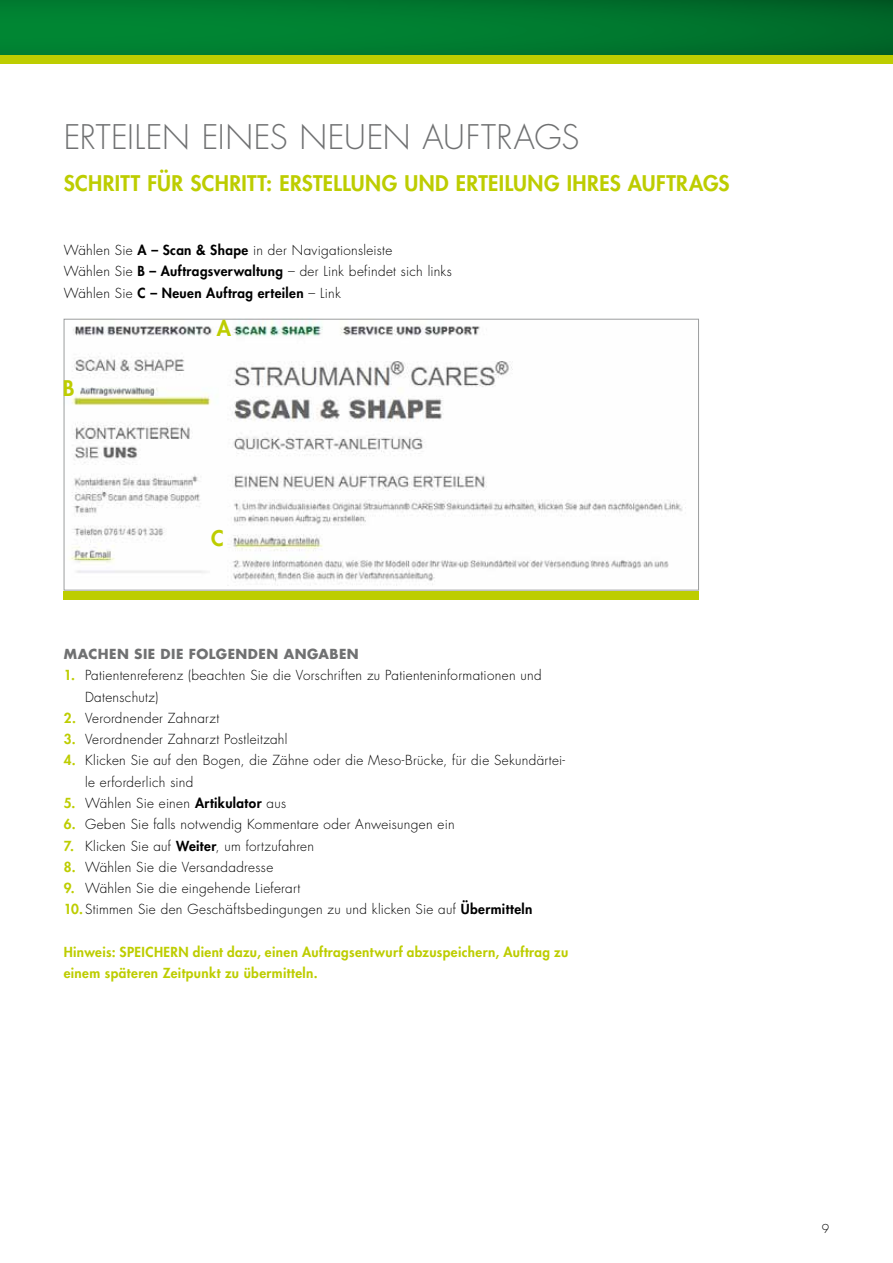
<style>
.page{position:relative;width:893px;height:1263px;background:#fff}
.page>*{position:absolute;margin:0;border:0;box-sizing:border-box;transform-origin:0 0}
.t1{font:300 33px "Futura LT";letter-spacing:.015em;color:#707172}
.t2{font:800 21px "Futura LT";letter-spacing:.02em;color:#bdcd00}
.t3{font:300 13.5px/21.3px "Futura LT";letter-spacing:.025em;color:#000}
.t4{font:800 13.5px/21.3px "Futura LT";letter-spacing:.025em;color:#bdcd00}
.t5{font:700 13.5px "Futura LT";letter-spacing:.035em;color:#707172}
.t6{font:300 12px "Futura LT";color:#000}
.s1{font-weight:800}
.s2{font-weight:800;color:#bdcd00}
</style>
<div class="page">
<div style="left:0;top:0;width:893px;height:59px;background:linear-gradient(to right,#008834,#006929)"></div>
<div style="left:0;top:55px;width:893px;height:9px;background:#bdcd00"></div>
<img style="left:69px;top:321px;width:617px;height:265px">
<div style="left:64px;top:319px;width:635px;height:271px;border:1px solid #9c9e9f"></div>
<div style="left:64px;top:591px;width:635px;height:9px;background:#bdcd00"></div>
<h1 class="t1" style="left:64px;top:117px;width:512px">Erteilen eines neuen Auftrags</h1>
<h2 class="t2" style="left:64px;top:170px;width:667px">Schritt für Schritt: Erstellung und Erteilung Ihres Auftrags</h2>
<p class="t3" style="left:64px;top:240px;width:390px">Wählen Sie <span class="s1">A – Scan &amp; Shape</span> in der Navigationsleiste<br>Wählen Sie <span class="s1">B – Auftragsverwaltung</span> – der Link befindet sich links<br>Wählen Sie <span class="s1">C – Neuen Auftrag erteilen</span> – Link</p>
<h2 class="t2" style="left:63px;top:374px;width:11px">B</h2>
<h2 class="t2" style="left:217px;top:314px;width:16px">A</h2>
<h2 class="t2" style="left:211px;top:524px;width:14px">c</h2>
<p class="t5" style="left:64px;top:645px;width:295px">MACHEN SIE DIE FOLGENDEN ANGABEN</p>
<p class="t3" style="left:85px;top:665px;width:458px;text-indent:-21px"><span class="s2">1.</span> Patientenreferenz (beachten Sie die Vorschriften zu Patienteninformationen und<br>Datenschutz)</p>
<p class="t3" style="left:64px;top:708px;width:157px"><span class="s2">2.</span> Verordnender Zahnarzt</p>
<p class="t3" style="left:64px;top:729px;width:225px"><span class="s2">3.</span> Verordnender Zahnarzt Postleitzahl</p>
<p class="t3" style="left:85px;top:750px;width:482px;text-indent:-21px"><span class="s2">4.</span> Klicken Sie auf den Bogen, die Zähne oder die Meso-Brücke, für die Sekundärtei&shy;le erforderlich sind</p>
<p class="t3" style="left:64px;top:793px;width:224px"><span class="s2">5.</span> Wählen Sie einen <span class="s1">Artikulator</span> aus</p>
<p class="t3" style="left:64px;top:814px;width:392px"><span class="s2">6.</span> Geben Sie falls notwendig Kommentare oder Anweisungen ein</p>
<p class="t3" style="left:64px;top:835px;width:252px"><span class="s2">7.</span> Klicken Sie auf <span class="s1">Weiter</span>, um fortzufahren</p>
<p class="t3" style="left:64px;top:857px;width:211px"><span class="s2">8.</span> Wählen Sie die Versandadresse</p>
<p class="t3" style="left:64px;top:878px;width:238px"><span class="s2">9.</span> Wählen Sie die eingehende Lieferart</p>
<p class="t3" style="left:64px;top:899px;width:470px"><span class="s2">10.</span> Stimmen Sie den Geschäftsbedingungen zu und klicken Sie auf <span class="s1">Übermitteln</span></p>
<p class="t4" style="left:64px;top:941px;width:80px">Hinweis: SPEICHERN</p>
<p class="t4" style="left:64px;top:941px;width:506px;text-indent:129px">dient dazu, einen Auftragsentwurf abzuspeichern, Auftrag zu einem späteren Zeitpunkt zu übermitteln.</p>
<p class="t6" style="left:822px;top:1221px;width:9px">9</p>
</div>
